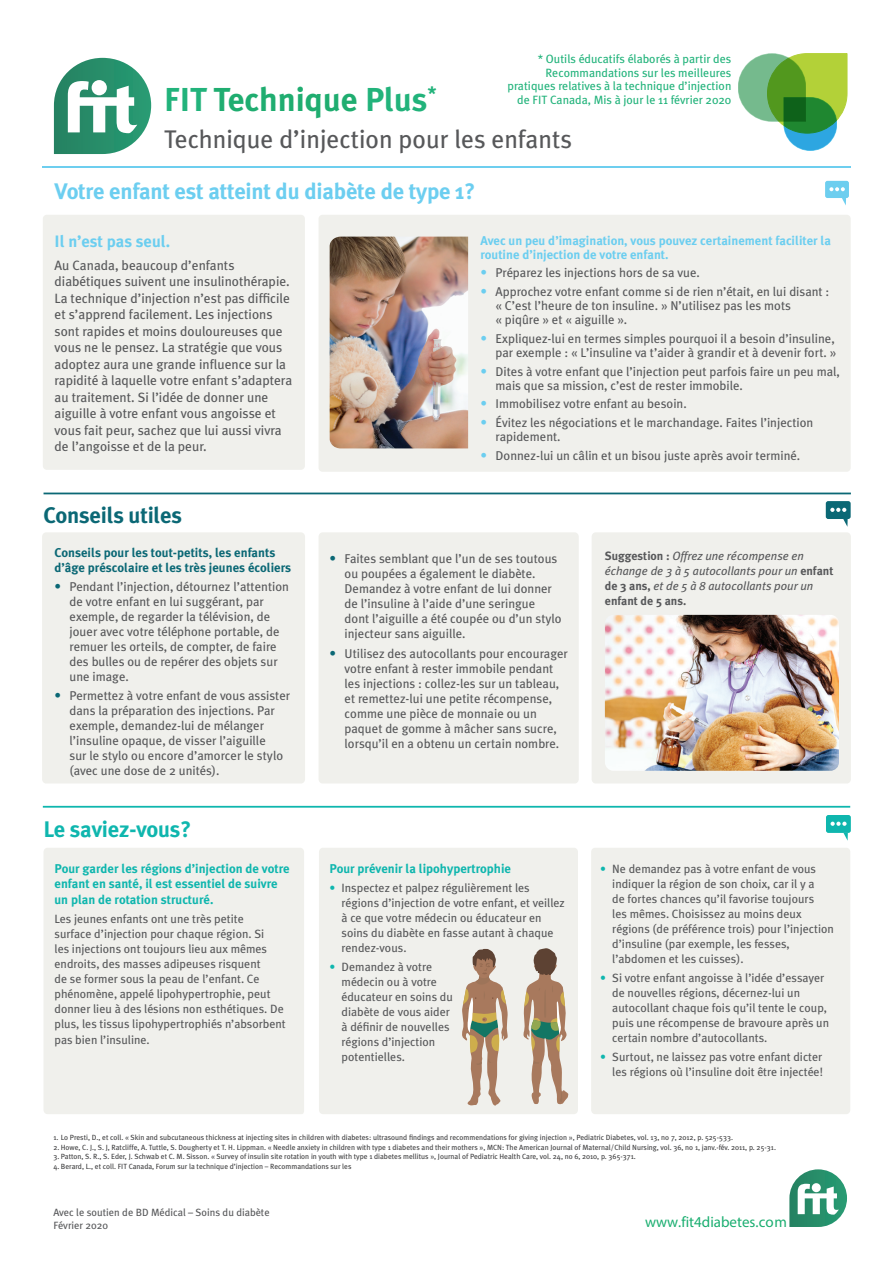
<style>
.page{position:relative;width:893px;height:1263px;background:#fff}
.page>*{position:absolute;margin:0;border:0;box-sizing:border-box;transform-origin:0 0}
.t1{font:700 33.15px "Meta Plus";color:#1fad70}
.t2{font:25.5px "Meta Plus";color:#57585a}
.t3{font:700 22.5px "Meta Plus";letter-spacing:-.01em;color:#6ccef0}
.t4{font:700 22.5px "Meta Plus";letter-spacing:-.01em;color:#0fb6ae}
.t5{font:700 22.5px "Meta Plus";letter-spacing:-.01em;color:#0b6875}
.Paragraph_Style6{font:700 16.5px "Meta Plus";color:#6ccef0}
.t6{font:15.15px "Myriad Pro";color:#1aae70}
.Paragraph_Style6-2{font:13.5px/16.5px "Meta Plus";color:#57585a}
.t7{font:12.75px/15px "Meta Plus";color:#57585a}
.t8{font:700 12.75px/15.5px "Meta Plus";color:#0fb6ae}
.Paragraph_Style6-3{font:700 12.75px/14.2px "Meta Plus";color:#6ccef0}
.t9{font:700 12.75px/15px "Meta Plus";color:#0b6875}
.t10{font:12px/15px "Meta Plus";color:#57585a}
.t11{font:12px/13.5px "Meta Plus";color:#22b37b;text-align:right}
.t12{font:italic 12px/15px "Meta Plus";color:#57585a}
.t13{font:10.5px/12.6px "Meta Plus";color:#57585a}
.t14{font:7.5px "Meta Plus";color:#3e3e3f}
.s1{color:#22b37b}
.s2{font-size:13.5px;color:#0b6875}
.s3{font-size:13.5px;color:#6ccef0}
.s4{font-weight:700;font-style:normal}
.s5{color:#0fb6ae}
</style>
<div class="page">
<svg style="left:766px;top:54px;width:81px;height:96px"></svg>
<svg style="left:738px;top:54px;width:68px;height:67px;background:#6fad64"></svg>
<svg style="left:54px;top:58px;width:97px;height:96px"></svg>
<svg style="left:789px;top:1169px;width:58px;height:58px"></svg>
<svg style="left:825px;top:181px;width:24px;height:24px"></svg>
<hr style="left:42px;top:166px;width:809px;height:2px;background:#6dceef">
<div style="left:592px;top:532px;width:259px;height:251px;background:#f0f0ec;border-radius:4px"></div>
<svg style="left:826px;top:501px;width:25px;height:26px"></svg>
<hr style="left:44px;top:493px;width:807px;height:1px;background:#0b6875">
<hr style="left:43px;top:806px;width:807px;height:2px;background:#0fb6ae">
<svg style="left:826px;top:815px;width:25px;height:26px"></svg>
<div style="left:42px;top:532px;width:263px;height:251px;background:#f0f0ec;border-radius:4px"></div>
<div style="left:319px;top:532px;width:260px;height:251px;background:#f0f0ec;border-radius:4px"></div>
<div style="left:44px;top:848px;width:260px;height:266px;background:#f0f0ec"></div>
<div style="left:43px;top:215px;width:262px;height:255px;background:#f0f0ec;border-radius:4px"></div>
<div style="left:319px;top:215px;width:532px;height:257px;background:#f0f0ec;border-radius:4px"></div>
<div style="left:319px;top:848px;width:259px;height:266px;background:#f0f0ec;border-radius:4px"></div>
<div style="left:591px;top:848px;width:259px;height:266px;background:#f0f0ec;border-radius:4px"></div>
<img style="left:330px;top:237px;width:138px;height:211px">
<img style="left:605px;top:615px;width:234px;height:156px">
<svg style="left:523px;top:948px;width:45px;height:156px"></svg>
<svg style="left:462px;top:949px;width:46px;height:157px"></svg>
<p class="t11" style="left:507px;top:52px;width:225px">* Outils éducatifs élaborés à partir des Recommandations sur les meilleures pratiques relatives à la technique d’injection de FIT Canada, Mis à jour le 11 février 2020</p>
<h1 class="t1" style="left:164px;top:80px;width:274px"><span class="s1">FIT</span> Technique <span class="s1">Plus</span><sup>*</sup></h1>
<h2 class="t2" style="left:164px;top:124px;width:409px">Technique d’injection pour les enfants</h2>
<p class="t3" style="left:55px;top:178px;width:422px">Votre enfant est atteint du diabète de type 1?</p>
<p class="Paragraph_Style6" style="left:55px;top:232px;width:117px">Il n’est pas seul.</p>
<p class="Paragraph_Style6-2" style="left:55px;top:257px;width:239px">Au Canada, beaucoup d’enfants diabétiques suivent une insulinothérapie.<br>La technique d’injection n’est pas difficile et s’apprend facilement. Les injections sont rapides et moins douloureuses que vous ne le pensez. La stratégie que vous adoptez aura une grande influence sur la rapidité à laquelle votre enfant s’adaptera au traitement. Si l’idée de donner une aiguille à votre enfant vous angoisse et vous fait peur, sachez que lui aussi vivra de l’angoisse et de la peur.</p>
<p class="t5" style="left:44px;top:502px;width:140px">Conseils utiles</p>
<p class="t9" style="left:55px;top:545px;width:238px">Conseils pour les tout-petits, les enfants d’âge préscolaire et les très jeunes écoliers</p>
<p class="t7" style="left:70px;top:579px;width:221px;text-indent:-15px"><span class="s2">•</span> Pendant l’injection, détournez l’attention de votre enfant en lui suggérant, par exemple, de regarder la télévision, de jouer avec votre téléphone portable, de remuer les orteils, de compter, de faire des bulles ou de repérer des objets sur une image.</p>
<p class="t7" style="left:70px;top:688px;width:222px;text-indent:-15px"><span class="s2">•</span> Permettez à votre enfant de vous assister dans la préparation des injections. Par exemple, demandez-lui de mélanger l’insuline opaque, de visser l’aiguille<br>sur le stylo ou encore d’amorcer le stylo (avec une dose de 2 unités).</p>
<p class="t4" style="left:44px;top:816px;width:149px">Le saviez-vous?</p>
<p class="t8" style="left:55px;top:861px;width:237px">Pour garder les régions d’injection de votre enfant en santé, il est essentiel de suivre un plan de rotation structuré.</p>
<p class="t10" style="left:55px;top:911px;width:233px">Les jeunes enfants ont une très petite<br>surface d’injection pour chaque région. Si<br>les injections ont toujours lieu aux mêmes endroits, des masses adipeuses risquent<br>de se former sous la peau de l’enfant. Ce phénomène, appelé lipohypertrophie, peut donner lieu à des lésions non esthétiques. De plus, les tissus lipohypertrophiés n’absorbent pas bien l’insuline.</p>
<p class="Paragraph_Style6-3" style="left:480px;top:233px;width:352px">Avec un peu d’imagination, vous pouvez certainement faciliter la routine d’injection de votre enfant.</p>
<p class="t7" style="left:480px;top:265px;width:221px"><span class="s3">•</span> Préparez les injections hors de sa vue.</p>
<p class="t7" style="left:495px;top:284px;width:335px;line-height:14.2px;text-indent:-15px"><span class="s3">•</span> Approchez votre enfant comme si de rien n’était, en lui disant : « C’est l’heure de ton insuline. » N’utilisez pas les mots<br>« piqûre » et « aiguille ».</p>
<p class="t7" style="left:480px;top:331px;width:357px;line-height:14.2px;text-align:right"><span class="s3">•</span> Expliquez-lui en termes simples pourquoi il a besoin d’insuline, par exemple : « L’insuline va t’aider à grandir et à devenir fort. »</p>
<p class="t7" style="left:495px;top:364px;width:346px;line-height:14.2px;text-indent:-15px"><span class="s3">•</span> Dites à votre enfant que l’injection peut parfois faire un peu mal, mais que sa mission, c’est de rester immobile.</p>
<p class="t7" style="left:480px;top:396px;width:208px"><span class="s3">•</span> Immobilisez votre enfant au besoin.</p>
<p class="t7" style="left:495px;top:415px;width:319px;line-height:14.2px;text-indent:-15px"><span class="s3">•</span> Évitez les négociations et le marchandage. Faites l’injection rapidement.</p>
<p class="t7" style="left:480px;top:448px;width:321px"><span class="s3">•</span> Donnez-lui un câlin et un bisou juste après avoir terminé.</p>
<p class="t7" style="left:345px;top:551px;width:219px;text-indent:-15px"><span class="s2">•</span> Faites semblant que l’un de ses toutous ou poupées a également le diabète.<br>Demandez à votre enfant de lui donner de l’insuline à l’aide d’une seringue dont l’aiguille a été coupée ou d’un stylo injecteur sans aiguille.</p>
<p class="t7" style="left:345px;top:645px;width:225px;text-indent:-15px"><span class="s2">•</span> Utilisez des autocollants pour encourager votre enfant à rester immobile pendant les injections : collez-les sur un tableau, et remettez-lui une petite récompense, comme une pièce de monnaie ou un paquet de gomme à mâcher sans sucre, lorsqu’il en a obtenu un certain nombre.</p>
<p class="t12" style="left:605px;top:549px;width:230px"><span class="s4">Suggestion :</span> Offrez une récompense en échange de 3 à 5 autocollants pour un <span class="s4">enfant de 3 ans,</span> et de 5 à 8 autocollants pour un <span class="s4">enfant de 5 ans.</span></p>
<p class="t8" style="left:330px;top:861px;width:183px">Pour prévenir la lipohypertrophie</p>
<p class="t10" style="left:342px;top:880px;width:225px;text-indent:-12px"><span class="s5">•</span> Inspectez et palpez régulièrement les régions d’injection de votre enfant, et veillez à ce que votre médecin ou éducateur en soins du diabète en fasse autant à chaque rendez-vous.</p>
<p class="t10" style="left:342px;top:959px;width:113px;text-indent:-12px"><span class="s5">•</span> Demandez à votre médecin ou à votre éducateur en soins du diabète de vous aider à définir de nouvelles régions d’injection potentielles.</p>
<p class="t10" style="left:612px;top:861px;width:223px;text-indent:-12px"><span class="s5">•</span> Ne demandez pas à votre enfant de vous indiquer la région de son choix, car il y a<br>de fortes chances qu’il favorise toujours<br>les mêmes. Choisissez au moins deux régions (de préférence trois) pour l’injection d’insuline (par exemple, les fesses, l’abdomen et les cuisses).</p>
<p class="t10" style="left:612px;top:970px;width:218px;text-indent:-12px"><span class="s5">•</span> Si votre enfant angoisse à l’idée d’essayer de nouvelles régions, décernez-lui un autocollant chaque fois qu’il tente le coup, puis une récompense de bravoure après un certain nombre d’autocollants.</p>
<p class="t10" style="left:600px;top:1049px;width:224px;text-align:right"><span class="s5">•</span> Surtout, ne laissez pas votre enfant dicter les régions où l’insuline doit être injectée!</p>
<p class="t14" style="left:53px;top:1133px;width:681px">1. Lo Presti, D., et coll. « Skin and subcutaneous thickness at injecting sites in children with diabetes: ultrasound findings and recommendations for giving injection », Pediatric Diabetes, vol. 13, no 7, 2012, p. 525-533.</p>
<p class="t14" style="left:53px;top:1143px;width:724px">2. Howe, C. J., S. J, Ratcliffe, A. Tuttle, S. Dougherty et T. H. Lippman. « Needle anxiety in children with type 1 diabetes and their mothers », MCN: The American Journal of Maternal/Child Nursing, vol. 36, no 1, janv.-fév. 2011, p. 25-31.</p>
<p class="t14" style="left:53px;top:1152px;width:584px">3. Patton, S. R., S. Eder, J. Schwab et C. M. Sisson. « Survey of insulin site rotation in youth with type 1 diabetes mellitus », Journal of Pediatric Health Care, vol. 24, no 6, 2010, p. 365-371.</p>
<p class="t14" style="left:53px;top:1162px;width:300px">4. Berard, L., et coll. FIT Canada, Forum sur la technique d’injection – Recommandations sur les</p>
<p class="t13" style="left:53px;top:1206px;width:218px">Avec le soutien de BD Médical – Soins du diabète<br>Février 2020</p>
<p class="t6" style="left:645px;top:1212px;width:143px">www.fit4diabetes.com</p>
</div>
